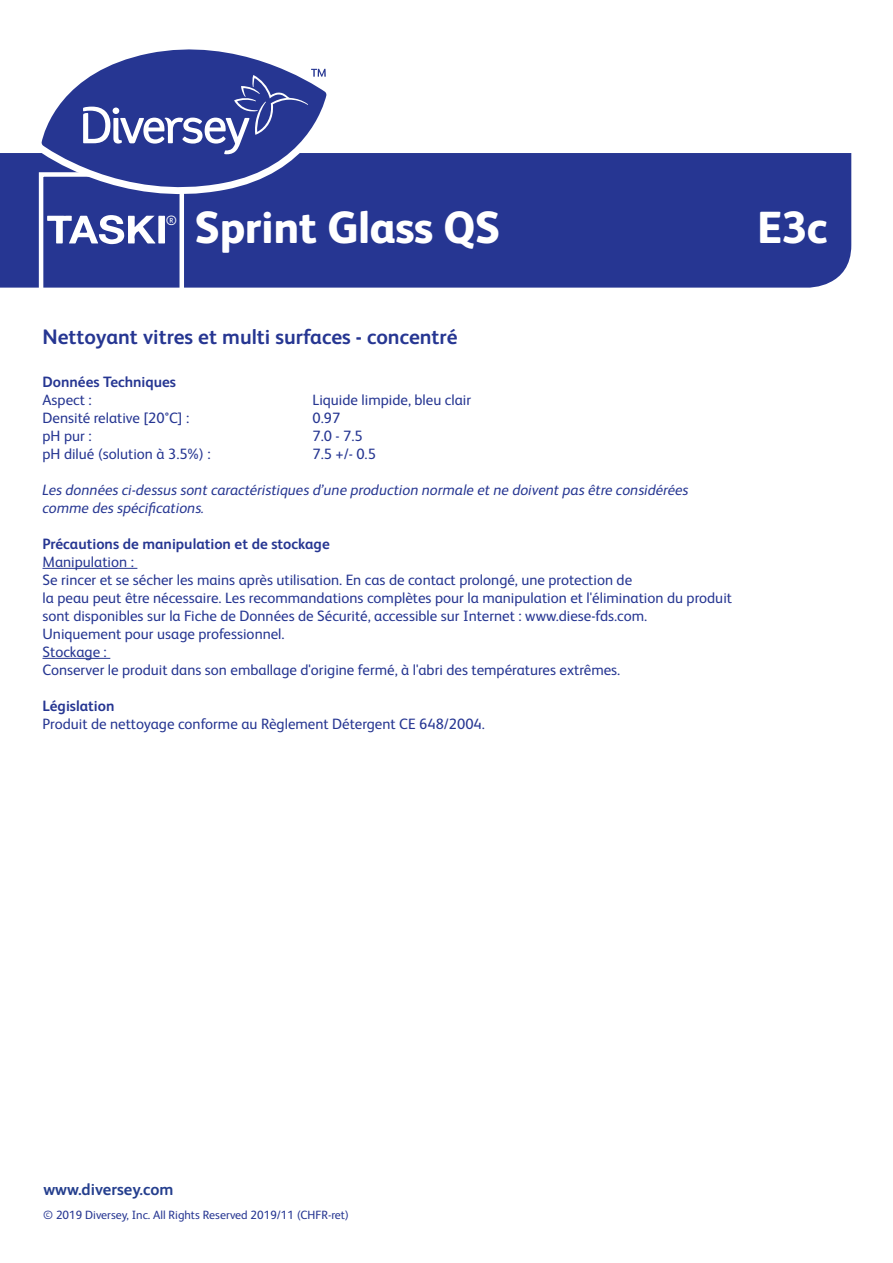
<style>
.page{position:relative;width:893px;height:1263px;background:#fff}
.page>*{position:absolute;margin:0;border:0;box-sizing:border-box;transform-origin:0 0}
.t1{font:800 45px "FS Albert Pro";letter-spacing:-.01em;color:#fff}
.t2{font:700 21px "FS Albert Pro";color:#263692}
.t3{font:700 16.5px "FS Albert Pro";color:#253f8e}
.t4{font:15px/18px "FS Albert Pro";color:#263692}
.t5{font:italic 15px/18px "FS Albert Pro";color:#263692}
.t6{font:700 15px "FS Albert Pro";color:#263692}
.t7{font:13.5px "FS Albert Pro";color:#fff}
.t8{font:12px "FS Albert Pro";color:#263692}
</style>
<div class="page">
<div style="left:0;top:153px;width:851px;height:135px;background:#263692"></div>
<img style="left:69px;top:215px;width:86px;height:29px">
<hr style="left:43px;top:568px;width:94px;height:1px;background:#263692">
<hr style="left:43px;top:658px;width:67px;height:1px;background:#263692">
<svg style="left:34px;top:49px;width:305px;height:165px"></svg>
<svg style="left:83px;top:69px;width:243px;height:86px"></svg>
<p class="t7" style="left:166px;top:211px;width:13px">®</p>
<h1 class="t1" style="left:195px;top:192px;width:307px">Sprint Glass QS</h1>
<h1 class="t1" style="left:757px;top:192px;width:72px">E3c</h1>
<h2 class="t2" style="left:43px;top:322px;width:416px">Nettoyant vitres et multi surfaces - concentré</h2>
<p class="t6" style="left:43px;top:371px;width:135px">Données Techniques</p>
<p class="t4" style="left:43px;top:390px;width:51px">Aspect :</p>
<p class="t4" style="left:313px;top:390px;width:160px">Liquide limpide, bleu clair</p>
<p class="t4" style="left:43px;top:408px;width:148px">Densité relative [20°C] :</p>
<p class="t4" style="left:313px;top:408px;width:29px">0.97</p>
<p class="t4" style="left:43px;top:426px;width:51px">pH pur :</p>
<p class="t4" style="left:313px;top:426px;width:52px">7.0 - 7.5</p>
<p class="t4" style="left:43px;top:444px;width:170px">pH dilué (solution à 3.5%) :</p>
<p class="t4" style="left:313px;top:444px;width:65px">7.5 +/- 0.5</p>
<p class="t5" style="left:43px;top:480px;width:647px">Les données ci-dessus sont caractéristiques d’une production normale et ne doivent pas être considérées comme des spécifications.</p>
<p class="t6" style="left:43px;top:533px;width:289px">Précautions de manipulation et de stockage</p>
<p class="t4" style="left:43px;top:552px;width:691px">Manipulation :<br>Se rincer et se sécher les mains après utilisation. En cas de contact prolongé, une protection de<br>la peau peut être nécessaire. Les recommandations complètes pour la manipulation et l'élimination du produit sont disponibles sur la Fiche de Données de Sécurité, accessible sur Internet : www.diese-fds.com.<br>Uniquement pour usage professionnel.<br>Stockage :<br>Conserver le produit dans son emballage d'origine fermé, à l'abri des températures extrêmes.</p>
<p class="t6" style="left:43px;top:695px;width:73px">Législation</p>
<p class="t4" style="left:43px;top:714px;width:444px">Produit de nettoyage conforme au Règlement Détergent CE 648/2004.</p>
<p class="t3" style="left:43px;top:1177px;width:132px">www.diversey.com</p>
<p class="t8" style="left:43px;top:1206px;width:307px">© 2019 Diversey, Inc. All Rights Reserved 2019/11 (CHFR-ret)</p>
</div>
